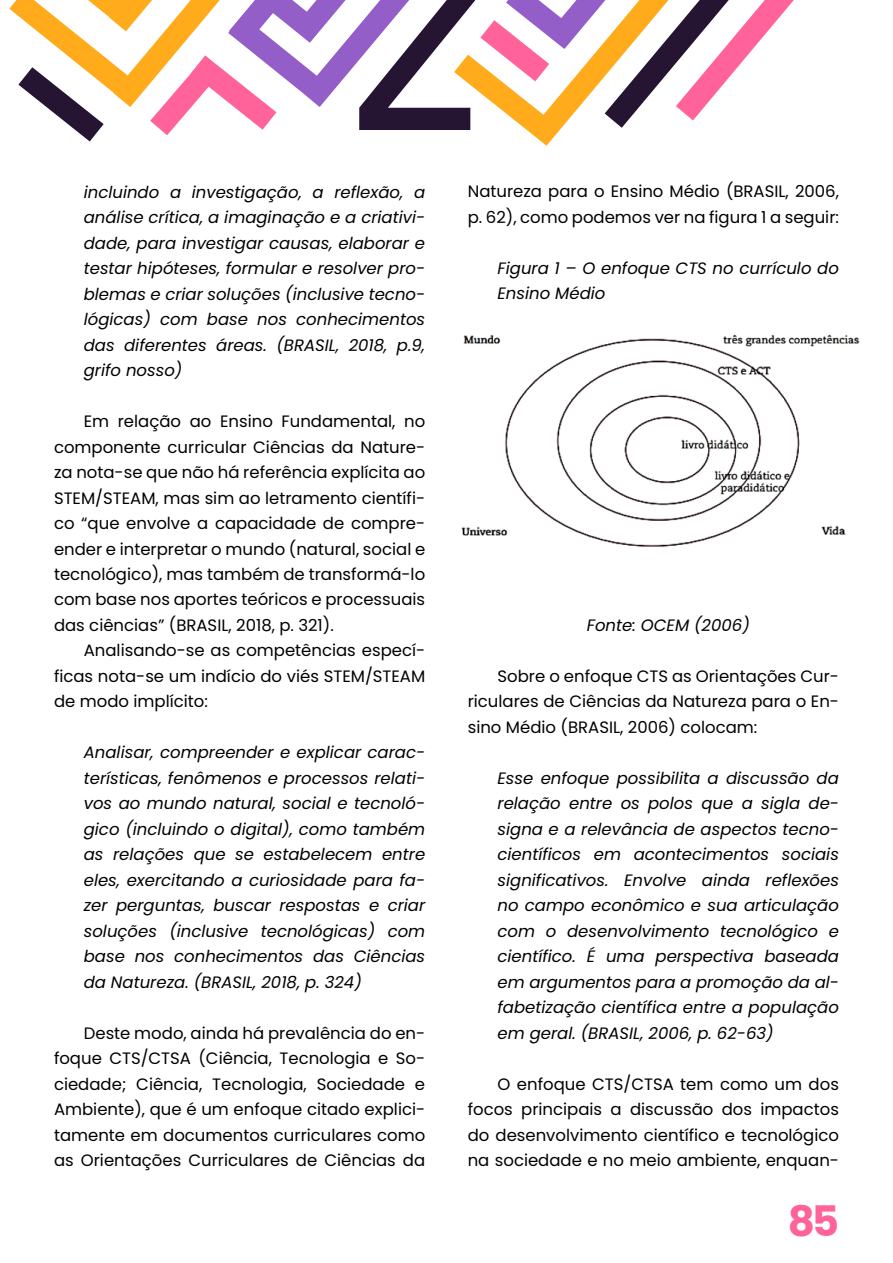
<style>
.page{position:relative;width:893px;height:1263px;background:#fff}
.page>*{position:absolute;margin:0;border:0;box-sizing:border-box;transform-origin:0 0}
.t1{font:700 42px "Poppins";color:#ff6399}
.t2{font:italic 16.5px/25.5px "Poppins";color:#000;text-align:justify}
.t3{font:16.5px/25.5px "Poppins";color:#000;text-align:justify}
</style>
<div class="page">
<svg style="left:527px;top:130px;width:33px;height:16px"></svg>
<svg style="left:9px;top:0;width:350px;height:141px"></svg>
<svg style="left:359px;top:0;width:203px;height:130px"></svg>
<svg style="left:480px;top:0;width:314px;height:128px"></svg>
<img style="left:461px;top:334px;width:399px;height:213px">
<p class="t2" style="left:84px;top:179px;width:343px">incluindo a investigação, a reflexão, a análise crítica, a imaginação e a criativi&shy;dade, para investigar causas, elaborar e testar hipóteses, formular e resolver pro&shy;blemas e criar soluções (inclusive tecno&shy;lógicas) com base nos conhecimentos das diferentes áreas. (BRASIL, 2018, p.9, grifo nosso)</p>
<p class="t3" style="left:54px;top:409px;width:373px;text-indent:30px">Em relação ao Ensino Fundamental, no componente curricular Ciências da Nature&shy;za nota-se que não há referência explícita ao STEM/STEAM, mas sim ao letramento científi&shy;co “que envolve a capacidade de compre&shy;ender e interpretar o mundo (natural, social e tecnológico), mas também de transformá-lo com base nos aportes teóricos e processuais das ciências” (BRASIL, 2018, p. 321).</p>
<p class="t3" style="left:54px;top:638px;width:373px;text-indent:30px">Analisando-se as competências especí&shy;ficas nota-se um indício do viés STEM/STEAM de modo implícito:</p>
<p class="t2" style="left:84px;top:740px;width:343px">Analisar, compreender e explicar carac&shy;terísticas, fenômenos e processos relati&shy;vos ao mundo natural, social e tecnoló&shy;gico (incluindo o digital), como também as relações que se estabelecem entre eles, exercitando a curiosidade para fa&shy;zer perguntas, buscar respostas e criar soluções (inclusive tecnológicas) com base nos conhecimentos das Ciências da Natureza. (BRASIL, 2018, p. 324)</p>
<p class="t3" style="left:54px;top:1020px;width:373px;text-indent:30px">Deste modo, ainda há prevalência do en&shy;foque CTS/CTSA (Ciência, Tecnologia e So&shy;ciedade; Ciência, Tecnologia, Sociedade e Ambiente), que é um enfoque citado explici&shy;tamente em documentos curriculares como as Orientações Curriculares de Ciências da</p>
<p class="t3" style="left:468px;top:179px;width:373px">Natureza para o Ensino Médio (BRASIL, 2006, p. 62), como podemos ver na figura 1 a seguir:</p>
<p class="t2" style="left:497px;top:255px;width:343px">Figura 1 – O enfoque CTS no currículo do<br>Ensino Médio</p>
<p class="t2" style="left:587px;top:612px;width:165px">Fonte: OCEM (2006)</p>
<p class="t3" style="left:468px;top:663px;width:373px;text-indent:30px">Sobre o enfoque CTS as Orientações Cur&shy;riculares de Ciências da Natureza para o En&shy;sino Médio (BRASIL, 2006) colocam:</p>
<p class="t2" style="left:497px;top:765px;width:343px">Esse enfoque possibilita a discussão da relação entre os polos que a sigla de&shy;signa e a relevância de aspectos tecno&shy;científicos em acontecimentos sociais significativos. Envolve ainda reflexões no campo econômico e sua articulação com o desenvolvimento tecnológico e científico. É uma perspectiva baseada em argumentos para a promoção da al&shy;fabetização científica entre a população em geral. (BRASIL, 2006, p. 62-63)</p>
<p class="t3" style="left:468px;top:1071px;width:373px;text-indent:30px">O enfoque CTS/CTSA tem como um dos focos principais a discussão dos impactos do desenvolvimento científico e tecnológico na sociedade e no meio ambiente, enquan-</p>
<h1 class="t1" style="left:788px;top:1197px;width:53px">85</h1>
</div>
